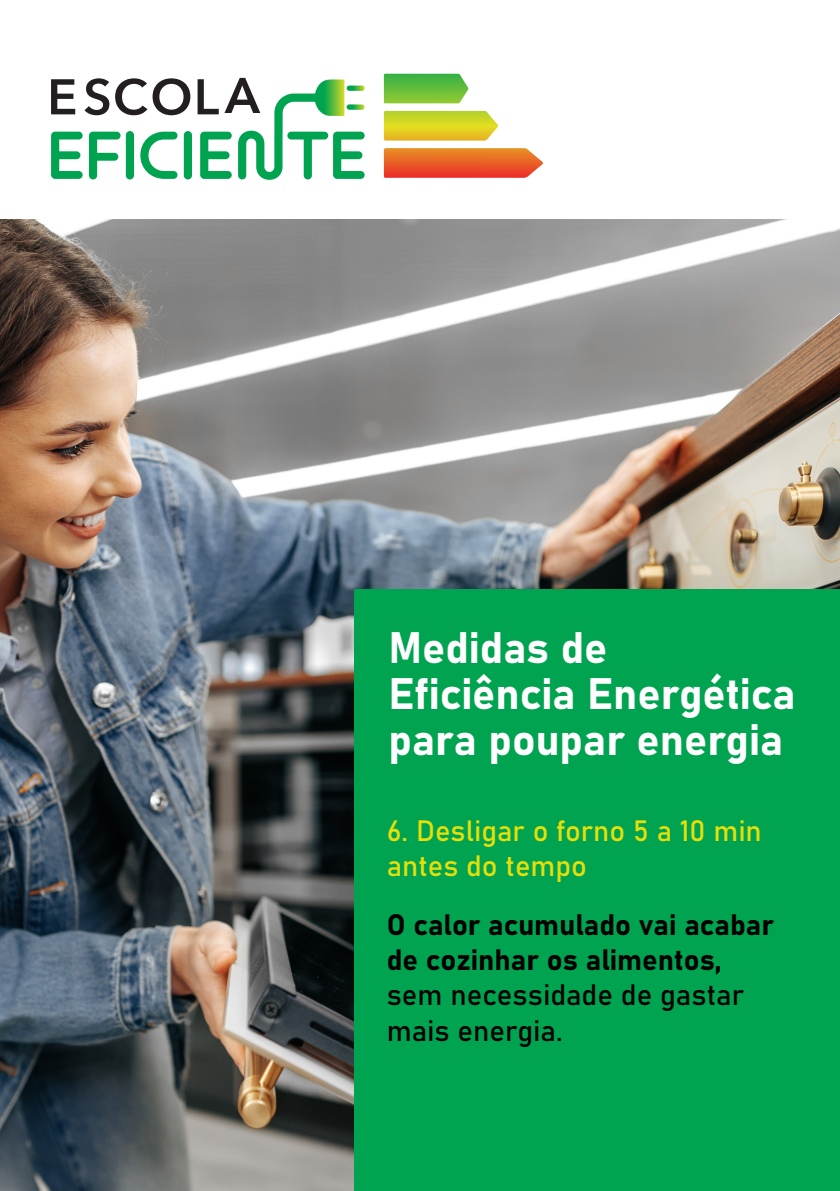
<style>
.page{position:relative;width:840px;height:1191px;background:#fff}
.page>*{position:absolute;margin:0;border:0;box-sizing:border-box;transform-origin:0 0}
.t1{font:43.4px/45.8px "Bahnschrift";color:#fff}
.t2{font:29.2px/35px "Bahnschrift";color:#000}
.t3{font:29px/34.8px "Bahnschrift";color:#e5df0a}
</style>
<div class="page">
<svg style="left:51px;top:79px;width:24px;height:35px"></svg>
<svg style="left:84px;top:78px;width:25px;height:37px"></svg>
<svg style="left:115px;top:78px;width:75px;height:37px"></svg>
<svg style="left:51px;top:132px;width:32px;height:47px"></svg>
<svg style="left:89px;top:132px;width:31px;height:47px"></svg>
<div style="left:126px;top:131px;width:8px;height:48px;background:#00a450;border-radius:4px"></div>
<svg style="left:140px;top:132px;width:37px;height:47px"></svg>
<div style="left:184px;top:131px;width:8px;height:48px;background:#00a450;border-radius:4px"></div>
<svg style="left:383px;top:74px;width:160px;height:104px"></svg>
<svg style="left:197px;top:78px;width:167px;height:102px"></svg>
<img style="left:0;top:219px;width:838px;height:972px">
<div style="left:354px;top:589px;width:485px;height:602px;background:#00a450"></div>
<h1 class="t1" style="left:388px;top:622px;width:408px">Medidas de<br>Eficiência Energética para poupar energia</h1>
<p class="t3" style="left:386px;top:811px;width:376px">6. Desligar o forno 5 a 10 min antes do tempo</p>
<p class="t2" style="left:386px;top:905px;width:388px">O calor acumulado vai acabar de cozinhar os alimentos, sem necessidade de gastar mais energia.</p>
</div>
